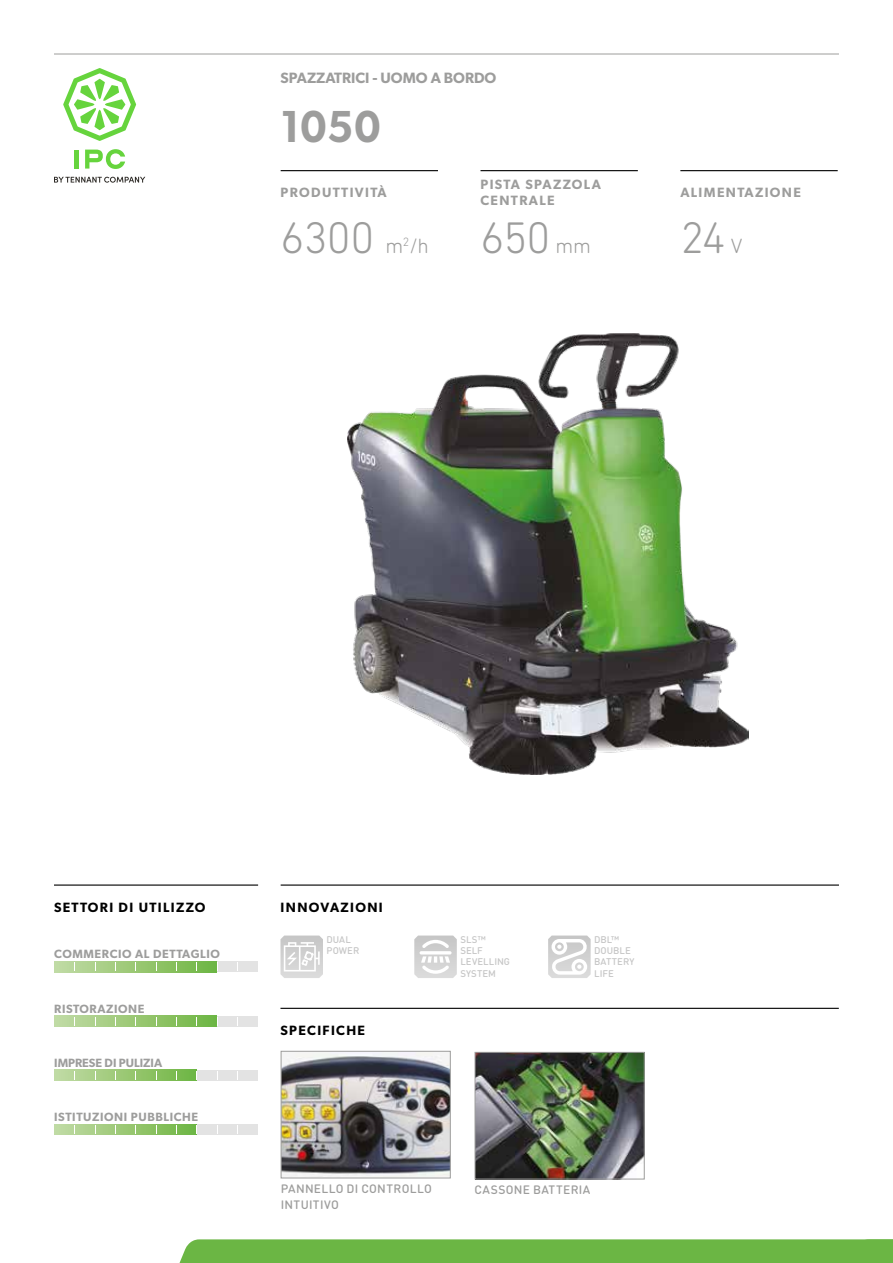
<style>
.page{position:relative;width:893px;height:1263px;background:#fff}
.page>*{position:absolute;margin:0;border:0;box-sizing:border-box;transform-origin:0 0}
.t1{font:300 45px "DIN Next Rounded LT Pro";letter-spacing:-.02em;color:#9d9d9c}
.t2{font:600 45px "Gibson";color:#9d9d9c;scale:.93 1}
.t3{font:600 15px "Gibson";color:#9d9d9c}
.t4{font:600 13.5px/16.2px "Gibson";letter-spacing:.1em;color:#9d9d9c}
.t5{font:600 13.5px "Gibson";letter-spacing:.1em;color:#000}
.t6{font:600 12px "Gibson";letter-spacing:.05em;color:#9d9d9c}
.t7{font:500 12px/15.5px "DIN Round Pro";letter-spacing:.03em;color:#9d9d9c}
.t8{font:600 12px "Gibson";color:#9d9d9c}
.t9{font:500 9.6px/11.2px "DIN Round Pro";letter-spacing:.005em;color:#c6c6c6}
.s1{font-size:21px}
</style>
<div class="page">
<hr style="left:54px;top:54px;width:785px;height:1px;background:#9d9d9c">
<div style="left:179px;top:1239px;width:714px;height:24px;background:#6bb644"></div>
<hr style="left:75px;top:150px;width:4px;height:19px;background:#66d43d">
<svg style="left:85px;top:149px;width:40px;height:20px"></svg>
<svg style="left:63px;top:68px;width:73px;height:73px"></svg>
<svg style="left:54px;top:177px;width:91px;height:6px"></svg>
<img style="left:347px;top:333px;width:402px;height:441px">
<img style="left:283px;top:1053px;width:166px;height:123px">
<div style="left:281px;top:1051px;width:170px;height:127px;border:1px solid #9d9d9c"></div>
<hr style="left:54px;top:884px;width:204px;height:2px;background:#000">
<hr style="left:281px;top:884px;width:558px;height:2px;background:#000">
<hr style="left:280px;top:1008px;width:559px;height:1px;background:#000">
<div style="left:54px;top:961px;width:204px;height:11px;background:#e3e3e3"></div>
<svg style="left:54px;top:961px;width:163px;height:11px;background:#9cca78"></svg>
<div style="left:54px;top:1070px;width:204px;height:10px;background:#e3e3e3"></div>
<svg style="left:54px;top:1070px;width:142px;height:10px"></svg>
<div style="left:54px;top:1016px;width:204px;height:10px;background:#e3e3e3"></div>
<svg style="left:54px;top:1016px;width:163px;height:10px;background:#9cca79"></svg>
<div style="left:54px;top:1124px;width:204px;height:11px;background:#e3e3e3"></div>
<svg style="left:54px;top:1124px;width:142px;height:11px;background:#9cca79"></svg>
<svg style="left:414px;top:935px;width:43px;height:43px"></svg>
<svg style="left:280px;top:935px;width:43px;height:43px"></svg>
<svg style="left:548px;top:935px;width:43px;height:43px"></svg>
<img style="left:477px;top:1054px;width:166px;height:123px">
<div style="left:475px;top:1052px;width:170px;height:127px;border:1px solid #9d9d9c"></div>
<hr style="left:281px;top:170px;width:157px;height:1px;background:#000">
<hr style="left:480px;top:170px;width:158px;height:1px;background:#000">
<hr style="left:680px;top:170px;width:158px;height:1px;background:#000">
<h2 class="t3" style="left:281px;top:69px;width:217px">SPAZZATRICI - UOMO A BORDO</h2>
<h1 class="t2" style="left:281px;top:100px;width:109px">1050</h1>
<h3 class="t4" style="left:281px;top:184px;width:108px">PRODUTTIVITÀ</h3>
<h3 class="t4" style="left:480px;top:176px;width:122px">PISTA SPAZZOLA<br>CENTRALE</h3>
<h3 class="t4" style="left:680px;top:184px;width:122px">ALIMENTAZIONE</h3>
<h1 class="t1" style="left:281px;top:212px;width:312px">6300 <span class="s1">m</span><sup>2</sup><span class="s1">/h</span> 650 <span class="s1">mm</span></h1>
<h1 class="t1" style="left:680px;top:212px;width:64px">24 <span class="s1">V</span></h1>
<h3 class="t5" style="left:54px;top:899px;width:153px">SETTORI DI UTILIZZO</h3>
<h3 class="t5" style="left:281px;top:899px;width:104px">INNOVAZIONI</h3>
<p class="t6" style="left:54px;top:947px;width:167px">COMMERCIO AL DETTAGLIO</p>
<p class="t6" style="left:54px;top:1001px;width:92px">RISTORAZIONE</p>
<p class="t8" style="left:54px;top:1055px;width:110px">IMPRESE DI PULIZIA</p>
<p class="t6" style="left:54px;top:1109px;width:146px">ISTITUZIONI PUBBLICHE</p>
<p class="t9" style="left:460px;top:933px;width:51px">SLS™<br>SELF<br>LEVELLING<br>SYSTEM</p>
<p class="t9" style="left:327px;top:933px;width:34px">DUAL<br>POWER</p>
<p class="t9" style="left:594px;top:933px;width:42px">DBL™<br>DOUBLE<br>BATTERY<br>LIFE</p>
<h3 class="t5" style="left:280px;top:1022px;width:86px">SPECIFICHE</h3>
<p class="t7" style="left:281px;top:1181px;width:153px">PANNELLO DI CONTROLLO<br>INTUITIVO</p>
<p class="t7" style="left:475px;top:1181px;width:117px">CASSONE BATTERIA</p>
</div>
